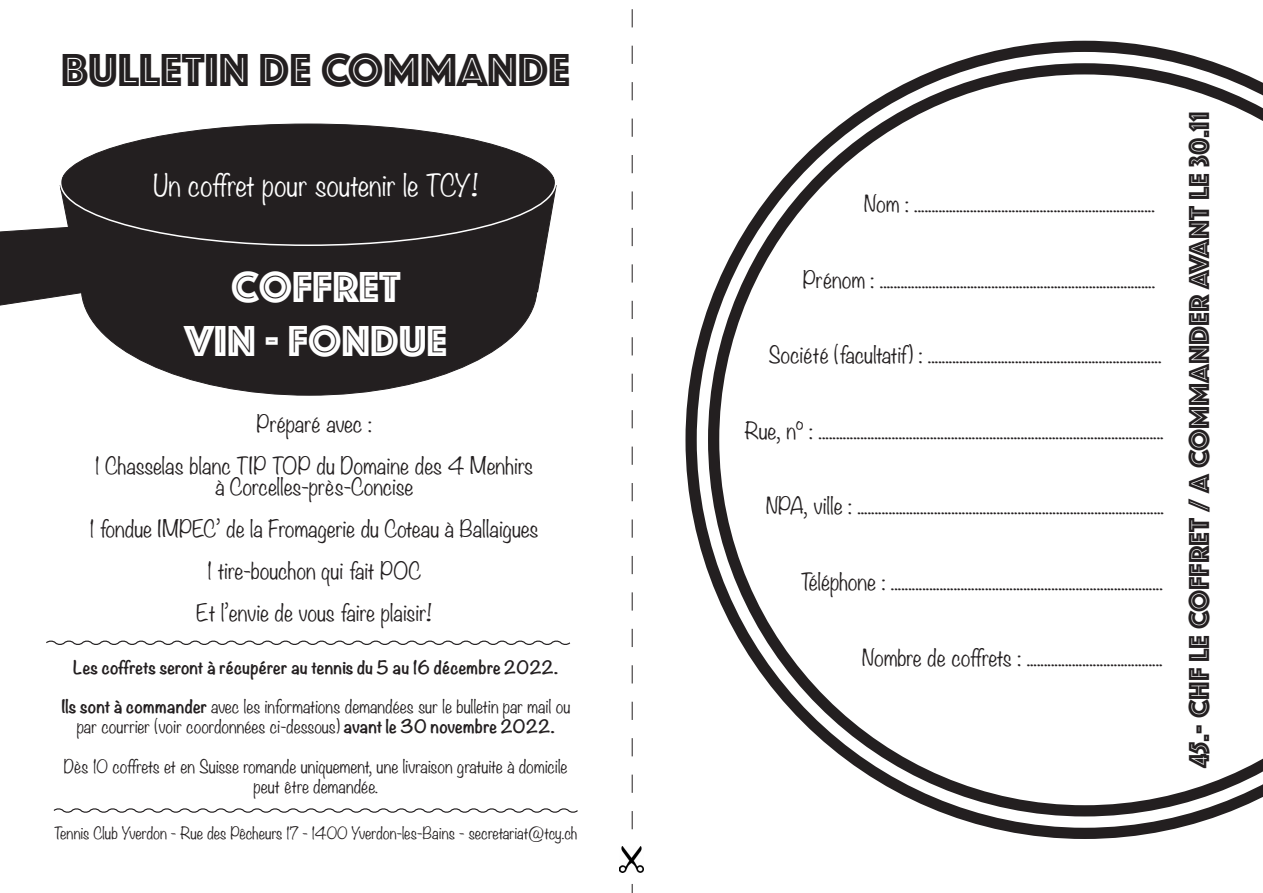
<style>
.page{position:relative;width:1263px;height:893px;background:#fff}
.page>*{position:absolute;margin:0;border:0;box-sizing:border-box;transform-origin:0 0}
.t1{font:48px "Phosphate Inline";color:#231f20}
.t2{font:45px "Phosphate Inline";color:#fff}
.t3{font:30px "Phosphate Inline";color:#231f20}
.t4{font:300 27px "Noteworthy";letter-spacing:-.005em;color:#fff}
.t5{font:300 21px "Noteworthy";color:#231f20}
.t6{font:300 21px "Noteworthy";letter-spacing:-.03em;color:#231f20}
.t7{font:300 16.5px/19.8px "Noteworthy";color:#231f20;text-align:center}
.t8{font:700 16.5px "Noteworthy";color:#231f20}
.t9{font:300 15px "Noteworthy";color:#231f20}
.s1{font-weight:700}
</style>
<div class="page">
<div style="left:60px;top:124px;width:495px;height:123px;background:#231f20;border-radius:50%"></div>
<svg style="left:60px;top:185px;width:497px;height:107px"></svg>
<div style="left:81px;top:180px;width:456px;height:215px;background:#231f20;border-radius:50%"></div>
<svg style="left:0;top:226px;width:86px;height:85px"></svg>
<svg style="left:685px;top:41px;width:533px;height:798px"></svg>
<svg style="left:708px;top:63px;width:555px;height:753px"></svg>
<svg style="left:632px;top:9px;width:1px;height:884px"></svg>
<img style="left:620px;top:846px;width:23px;height:26px">
<svg style="left:53px;top:808px;width:525px;height:5px"></svg>
<svg style="left:46px;top:640px;width:525px;height:5px"></svg>
<p class="t1" style="left:61px;top:36px;width:511px">BULLETIN DE COMMANDE</p>
<p class="t4" style="left:153px;top:162px;width:327px">Un coffret pour soutenir le TCY!</p>
<p class="t2" style="left:231px;top:255px;width:171px">COFFRET</p>
<p class="t2" style="left:184px;top:309px;width:264px">VIN - FONDUE</p>
<p class="t5" style="left:257px;top:405px;width:117px">Préparé avec :</p>
<p class="t5" style="left:95px;top:447px;width:440px">1 Chasselas blanc TIP TOP du Domaine des 4 Menhirs</p>
<p class="t5" style="left:215px;top:468px;width:200px">à Corcelles-près-Concise</p>
<p class="t5" style="left:90px;top:510px;width:450px">1 fondue IMPEC’ de la Fromagerie du Coteau à Ballaigues</p>
<p class="t5" style="left:207px;top:552px;width:215px">1 tire-bouchon qui fait POC</p>
<p class="t5" style="left:196px;top:594px;width:237px">Et l’envie de vous faire plaisir!</p>
<p class="t8" style="left:73px;top:652px;width:487px">Les coffrets seront à récupérer au tennis du 5 au 16 décembre 2022.</p>
<p class="t7" style="left:61px;top:696px;width:510px"><span class="s1">Ils sont à commander</span> avec les informations demandées sur le bulletin par mail ou par courrier (voir coordonnées ci-dessous) <span class="s1">avant le 30 novembre 2022.</span></p>
<p class="t7" style="left:64px;top:756px;width:505px">Dès 10 coffrets et en Suisse romande uniquement, une livraison gratuite à domicile</p>
<p class="t7" style="left:253px;top:776px;width:126px">peut être demandée.</p>
<p class="t9" style="left:54px;top:820px;width:525px">Tennis Club Yverdon - Rue des Pêcheurs 17 - 1400 Yverdon-les-Bains - secretariat@tcy.ch</p>
<p class="t5" style="left:864px;top:185px;width:292px">Nom : .....................................................................</p>
<p class="t5" style="left:803px;top:261px;width:354px">Prénom : ...............................................................................</p>
<p class="t5" style="left:769px;top:337px;width:394px">Société (facultatif) : ...................................................................</p>
<p class="t5" style="left:744px;top:412px;width:421px">Rue, n° : ...................................................................................................</p>
<p class="t5" style="left:766px;top:488px;width:399px">NPA, ville : ........................................................................................</p>
<p class="t5" style="left:801px;top:563px;width:364px">Téléphone : ..............................................................................</p>
<p class="t6" style="left:862px;top:639px;width:302px">Nombre de coffrets : .......................................</p>
<p class="t3" style="left:1178px;top:768px;width:658px;rotate:-90deg">45.- CHF LE COFFRET / A COMMANDER AVANT LE 30.11</p>
</div>
